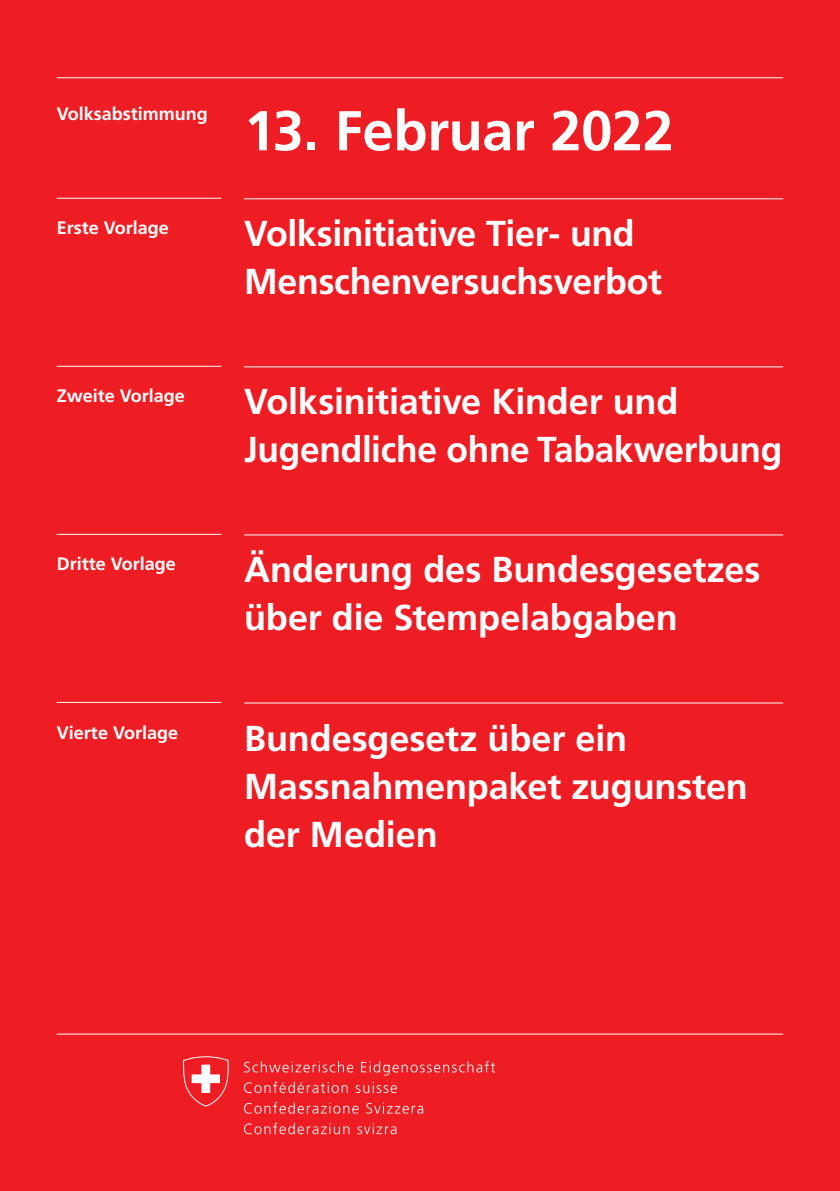
<style>
.page{position:relative;width:840px;height:1191px;background:#fff}
.page>*{position:absolute;margin:0;border:0;box-sizing:border-box;transform-origin:0 0}
.t1{font:700 56px "Frutiger LT Pro";letter-spacing:-.005em;color:#fff}
.t2{font:700 36px/48px "Frutiger LT Pro";letter-spacing:-.005em;color:#fff}
.t3{font:700 18px "Frutiger LT Pro";color:#fff}
</style>
<div class="page">
<div style="left:0;top:0;width:839px;height:1191px;background:#ee1d23"></div>
<hr style="left:57px;top:1033px;width:725px;height:1px;background:#fff">
<svg style="left:244px;top:1061px;width:109px;height:11px"></svg>
<svg style="left:361px;top:1061px;width:134px;height:14px"></svg>
<svg style="left:244px;top:1081px;width:103px;height:12px"></svg>
<svg style="left:355px;top:1082px;width:41px;height:11px"></svg>
<svg style="left:244px;top:1102px;width:114px;height:11px"></svg>
<svg style="left:366px;top:1102px;width:57px;height:11px"></svg>
<svg style="left:244px;top:1122px;width:105px;height:12px"></svg>
<svg style="left:357px;top:1123px;width:39px;height:11px"></svg>
<svg style="left:183px;top:1056px;width:46px;height:51px"></svg>
<hr style="left:57px;top:77px;width:725px;height:1px;background:#fff">
<hr style="left:244px;top:198px;width:538px;height:1px;background:#fff">
<hr style="left:57px;top:198px;width:164px;height:1px;background:#fff">
<hr style="left:244px;top:366px;width:538px;height:1px;background:#fff">
<hr style="left:57px;top:366px;width:164px;height:1px;background:#fff">
<hr style="left:244px;top:534px;width:538px;height:1px;background:#fff">
<hr style="left:57px;top:534px;width:164px;height:1px;background:#fff">
<hr style="left:244px;top:702px;width:538px;height:1px;background:#fff">
<hr style="left:57px;top:702px;width:164px;height:1px;background:#fff">
<p class="t3" style="left:57px;top:103px;width:153px">Volksabstimmung</p>
<h1 class="t1" style="left:244px;top:98px;width:431px">13. Februar 2022</h1>
<p class="t3" style="left:57px;top:217px;width:114px">Erste Vorlage</p>
<p class="t2" style="left:244px;top:210px;width:419px">Volksinitiative Tier- und<br>Menschenversuchsverbot</p>
<p class="t3" style="left:57px;top:385px;width:130px">Zweite Vorlage</p>
<p class="t2" style="left:244px;top:378px;width:539px">Volksinitiative Kinder und<br>Jugendliche ohne Tabakwerbung</p>
<p class="t3" style="left:57px;top:553px;width:121px">Dritte Vorlage</p>
<p class="t2" style="left:244px;top:546px;width:517px">Änderung des Bundesgesetzes über die Stempelabgaben</p>
<p class="t3" style="left:57px;top:721px;width:123px">Vierte Vorlage</p>
<p class="t2" style="left:244px;top:714px;width:505px">Bundesgesetz über ein<br>Massnahmenpaket zugunsten der Medien</p>
</div>
